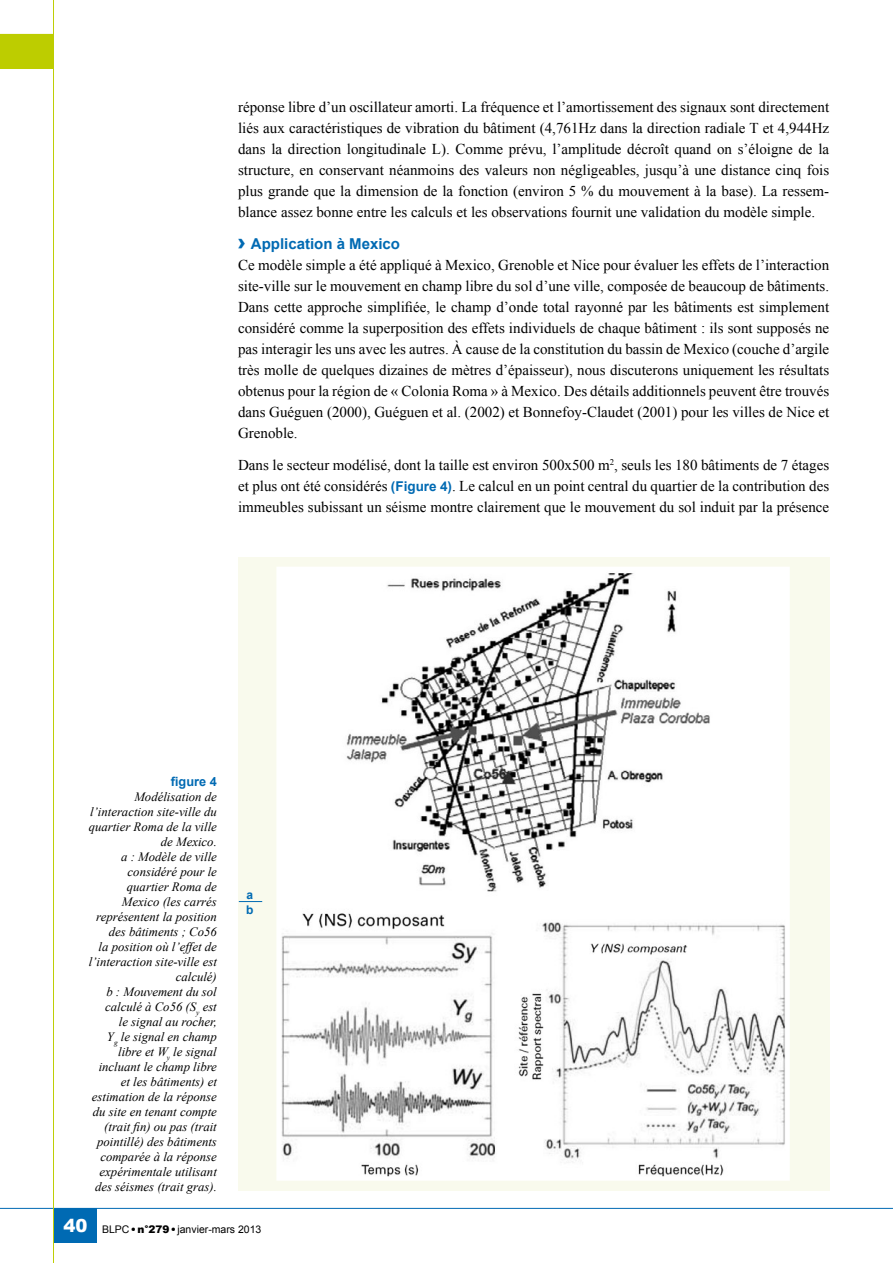
<style>
.page{position:relative;width:893px;height:1263px;background:#fff}
.page>*{position:absolute;margin:0;border:0;box-sizing:border-box;transform-origin:0 0}
.t1{font:15px/21px "Times New Roman";color:#000;text-align:justify}
.t2{font:700 15px "Arial";color:#006ab3}
.t3{font:italic 12.75px/15px "Times New Roman";color:#000;text-align:right}
.t4{font:700 12.75px "Arial";color:#006ab3}
.t5{font:700 12px "Arial";color:#006ab3}
.t6{font:10.5px "Arial";color:#000}
.s1{font-weight:900;font-size:21px}
.s2{font-family:"Arial";font-weight:700;font-size:13.5px;color:#006ab3}
.s3{font-weight:900;font-size:18px;color:#fff}
.s4{font-weight:900}
</style>
<div class="page">
<hr style="left:0;top:1208px;width:893px;height:1px;background:#006ab3">
<svg style="left:0;top:0;width:54px;height:1263px"></svg>
<div style="left:54px;top:1208px;width:43px;height:34px;background:#006ab3"></div>
<div style="left:238px;top:557px;width:591px;height:634px;background:#f9faed"></div>
<svg style="left:239px;top:901px;width:23px;height:1px"></svg>
<svg style="left:277px;top:567px;width:513px;height:614px"></svg>
<p class="t1" style="left:238px;top:97px;width:593px">réponse libre d’un oscillateur amorti. La fréquence et l’amortissement des signaux sont directement liés aux caractéristiques de vibration du bâtiment (4,761Hz dans la direction radiale T et 4,944Hz dans la direction longitudinale L). Comme prévu, l’amplitude décroît quand on s’éloigne de la structure, en conservant néanmoins des valeurs non négligeables, jusqu’à une distance cinq fois plus grande que la dimension de la fonction (environ 5 % du mouvement à la base). La ressem&shy;blance assez bonne entre les calculs et les observations fournit une validation du modèle simple.</p>
<p class="t2" style="left:238px;top:234px;width:163px"><span class="s1">›</span> Application à Mexico</p>
<p class="t1" style="left:238px;top:254px;width:593px">Ce modèle simple a été appliqué à Mexico, Grenoble et Nice pour évaluer les effets de l’interaction site-ville sur le mouvement en champ libre du sol d’une ville, composée de beaucoup de bâtiments.<br>Dans cette approche simplifiée, le champ d’onde total rayonné par les bâtiments est simplement considéré comme la superposition des effets individuels de chaque bâtiment : ils sont supposés ne pas interagir les uns avec les autres. À cause de la constitution du bassin de Mexico (couche d’argile très molle de quelques dizaines de mètres d’épaisseur), nous discuterons uniquement les résultats obtenus pour la région de « Colonia Roma » à Mexico. Des détails additionnels peuvent être trouvés dans Guéguen (2000), Guéguen et al. (2002) et Bonnefoy-Claudet (2001) pour les villes de Nice et Grenoble.</p>
<p class="t1" style="left:238px;top:454px;width:593px">Dans le secteur modélisé, dont la taille est environ 500x500 m<sup>2</sup>, seuls les 180 bâtiments de 7 étages et plus ont été considérés <span class="s2">(Figure 4)</span>. Le calcul en un point central du quartier de la contribution des immeubles subissant un séisme montre clairement que le mouvement du sol induit par la présence</p>
<p class="t4" style="left:171px;top:773px;width:48px">figure 4</p>
<p class="t3" style="left:89px;top:788px;width:130px">Modélisation de l’interaction site-ville du quartier Roma de la ville de Mexico.<br>a : Modèle de ville considéré pour le quartier Roma de<br>Mexico (les carrés représentent la position des bâtiments ; Co56<br>la position où l’effet de l’interaction site-ville est calculé)<br>b : Mouvement du sol calculé à Co56 (S<sub>y</sub> est<br>le signal au rocher,<br>Y<sub>g</sub> le signal en champ libre et W<sub>y</sub> le signal incluant le champ libre et les bâtiments) et estimation de la réponse du site en tenant compte (trait fin) ou pas (trait pointillé) des bâtiments comparée à la réponse expérimentale utilisant des séismes (trait gras).</p>
<p class="t5" style="left:247px;top:887px;width:8px">a</p>
<p class="t5" style="left:246px;top:901px;width:9px">b</p>
<p class="t6" style="left:63px;top:1222px;width:200px"><span class="s3">40</span> BLPC <span class="s4">• n°279 •</span>janvier-mars 2013</p>
</div>
